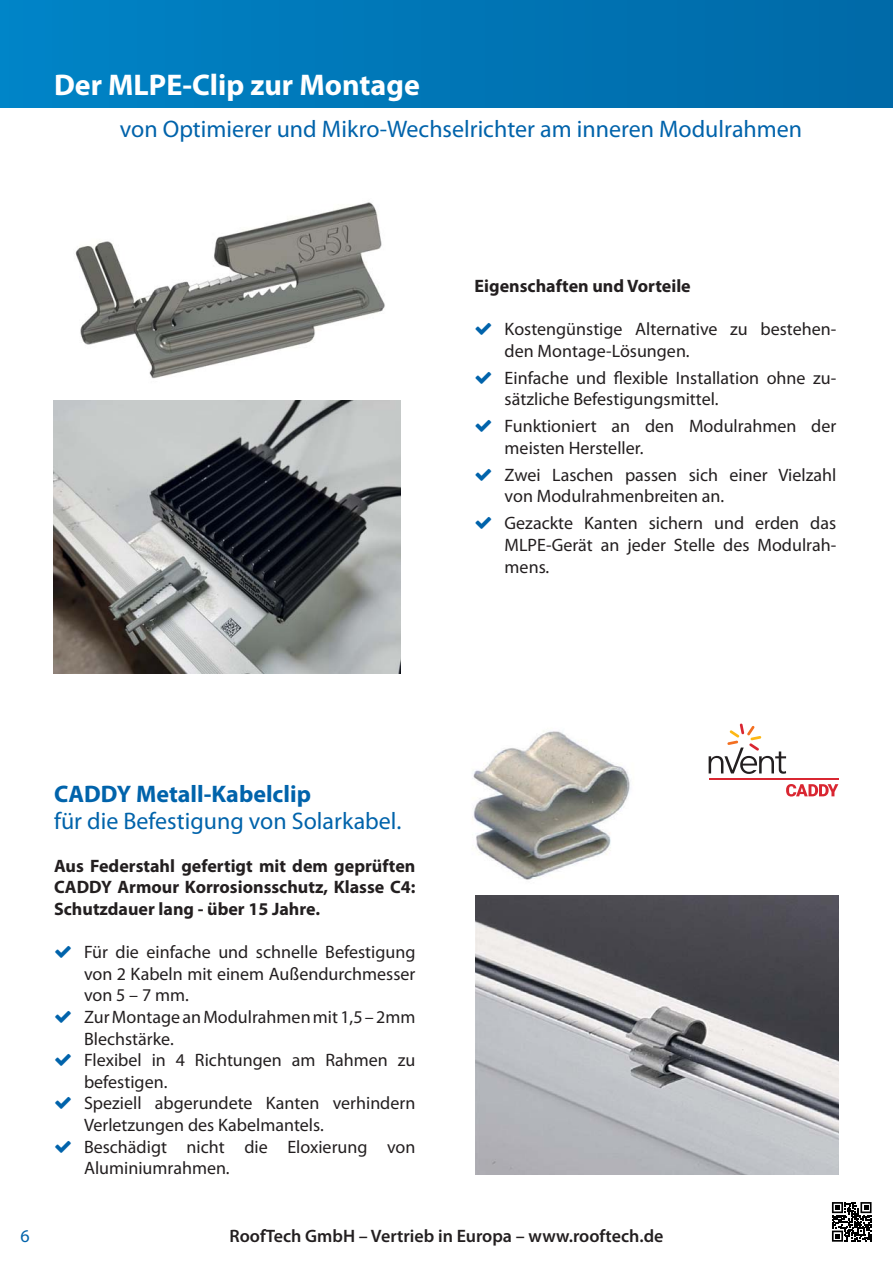
<style>
.page{position:relative;width:893px;height:1263px;background:#fff}
.page>*{position:absolute;margin:0;border:0;box-sizing:border-box;transform-origin:0 0}
.t1{font:700 30px "Myriad Pro";color:#fff}
.t2{font:24px "Myriad Pro";color:#0063ab}
.t3{font:700 24px "Myriad Pro";color:#0063ab}
.t4{font:18px/21.6px "Myriad Pro";color:#231f20}
.t5{font:700 18px/21.6px "Myriad Pro";color:#231f20;text-align:justify}
.t6{font:600 18px "Myriad Pro";color:#231f20}
.t7{font:18px "Myriad Pro";color:#0063ab}
</style>
<div class="page">
<div style="left:0;top:0;width:893px;height:107px;background:linear-gradient(to right,#0083c6,#0069a7)"></div>
<img style="left:475px;top:895px;width:364px;height:279px">
<img style="left:54px;top:401px;width:346px;height:273px">
<img style="left:75px;top:202px;width:310px;height:177px">
<svg style="left:786px;top:784px;width:52px;height:12px"></svg>
<hr style="left:709px;top:778px;width:129px;height:1px;background:#d92631">
<svg style="left:709px;top:723px;width:77px;height:51px"></svg>
<img style="left:472px;top:731px;width:159px;height:149px">
<svg style="left:831px;top:1202px;width:41px;height:40px"></svg>
<svg style="left:832px;top:1202px;width:39px;height:40px"></svg>
<h1 class="t1" style="left:54px;top:73px;width:367px">Der MLPE-Clip zur Montage</h1>
<h2 class="t2" style="left:120px;top:120px;width:684px">von Optimierer und Mikro-Wechselrichter am inneren Modulrahmen</h2>
<p class="t5" style="left:475px;top:277px;width:218px">Eigenschaften und Vorteile</p>
<p class="t4" style="left:505px;top:320px;width:333px">Kostengünstige Alternative zu bestehen&shy;den Montage-Lösungen.</p>
<p class="t4" style="left:505px;top:369px;width:333px">Einfache und flexible Installation ohne zu&shy;sätzliche Befestigungsmittel.</p>
<p class="t4" style="left:505px;top:417px;width:333px">Funktioniert an den Modulrahmen der meisten Hersteller.</p>
<p class="t4" style="left:505px;top:466px;width:333px">Zwei Laschen passen sich einer Vielzahl von Modulrahmenbreiten an.</p>
<p class="t4" style="left:505px;top:514px;width:333px;text-align:justify">Gezackte Kanten sichern und erden das MLPE-Gerät an jeder Stelle des Modulrah&shy;mens.</p>
<p class="t7" style="left:21px;top:1229px;width:11px">6</p>
<h2 class="t3" style="left:54px;top:784px;width:259px">CADDY Metall-Kabelclip</h2>
<h2 class="t2" style="left:54px;top:811px;width:349px">für die Befestigung von Solarkabel.</h2>
<p class="t5" style="left:54px;top:857px;width:363px">Aus Federstahl gefertigt mit dem geprüften CADDY Armour Korrosionsschutz, Klasse C4:<br>Schutzdauer lang - über 15 Jahre.</p>
<p class="t4" style="left:84px;top:943px;width:333px">Für die einfache und schnelle Befestigung von 2 Kabeln mit einem Außendurchmesser von 5 – 7 mm.<br>Zur Montage an Modulrahmen mit 1,5 – 2mm<br>Blechstärke.<br>Flexibel in 4 Richtungen am Rahmen zu befestigen.<br>Speziell abgerundete Kanten verhindern<br>Verletzungen des Kabelmantels.<br>Beschädigt nicht die Eloxierung von<br>Aluminiumrahmen.</p>
<p class="t6" style="left:229px;top:1229px;width:435px">RoofTech GmbH – Vertrieb in Europa – www.rooftech.de</p>
</div>
